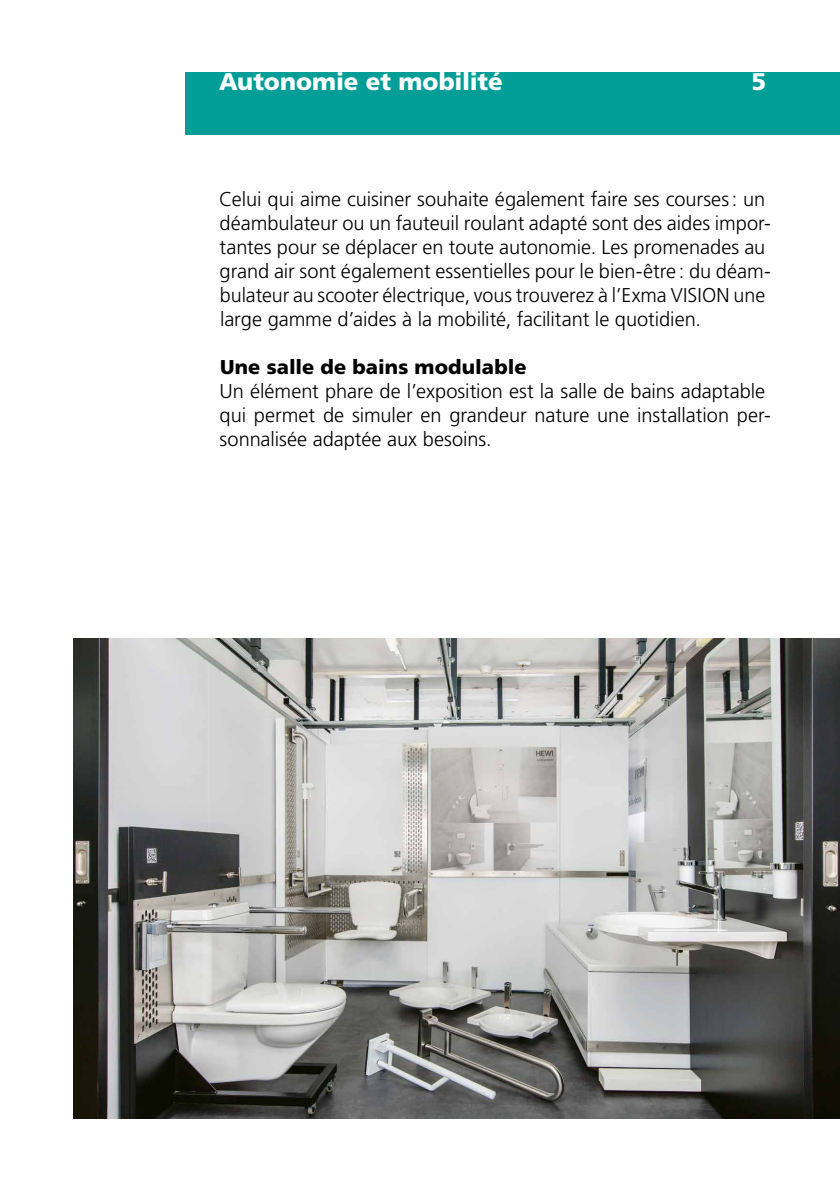
<style>
.page{position:relative;width:840px;height:1191px;background:#fff}
.page>*{position:absolute;margin:0;border:0;box-sizing:border-box;transform-origin:0 0}
.t1{font:900 24px "Frutiger LT Std";letter-spacing:-.005em;color:#fff}
.t2{font:300 20px/24px "Frutiger LT Std";color:#000}
.t3{font:900 20px "Frutiger LT Std";letter-spacing:.005em;color:#000}
</style>
<div class="page">
<div style="left:185px;top:72px;width:654px;height:62px;background:#009e96"></div>
<img style="left:74px;top:638px;width:765px;height:481px">
<p class="t1" style="left:219px;top:67px;width:285px">Autonomie et mobilité</p>
<p class="t1" style="left:751px;top:67px;width:16px">5</p>
<p class="t2" style="left:219px;top:187px;width:552px">Celui qui aime cuisiner souhaite également faire ses courses: un déambulateur ou un fauteuil roulant adapté sont des aides impor&shy;tantes pour se déplacer en toute autonomie. Les promenades au grand air sont également essentielles pour le bien-être: du déam&shy;bulateur au scooter électrique, vous trouverez à l’Exma VISION une large gamme d’aides à la mobilité, facilitant le quotidien.</p>
<p class="t3" style="left:220px;top:355px;width:308px">Une salle de bains modulable</p>
<p class="t2" style="left:219px;top:379px;width:552px">Un élément phare de l’exposition est la salle de bains adaptable qui permet de simuler en grandeur nature une installation per&shy;sonnalisée adaptée aux besoins.</p>
</div>
